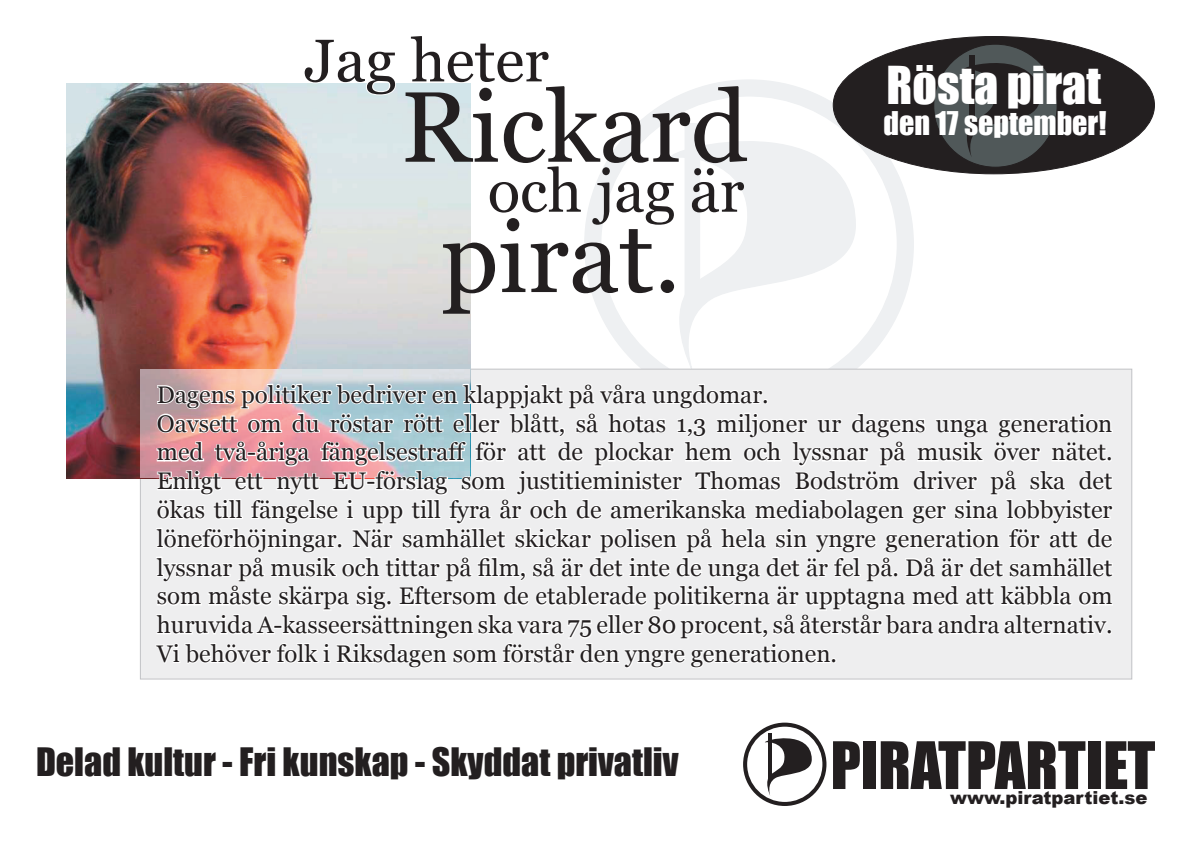
<style>
.page{position:relative;width:1191px;height:842px;background:#fff}
.page>*{position:absolute;margin:0;border:0;box-sizing:border-box;transform-origin:0 0}
.t1{font:100px/130.3px "Georgia";color:#231f20;text-align:center}
.t2{font:60px "Georgia";color:#231f20}
.t3{font:48px "Impact";color:#fff}
.t4{font:36px "Impact";color:#231f20}
.t5{font:30px "Impact";color:#fff}
.t6{font:24px/28.8px "Georgia";color:#231f20}
.t7{font:900 18px "Arial";color:#231f20}
</style>
<div class="page">
<svg style="left:584px;top:79px;width:330px;height:290px"></svg>
<svg style="left:660px;top:104px;width:196px;height:265px"></svg>
<div style="left:833px;top:37px;width:321px;height:137px;background:#231f20;border-radius:50%"></div>
<div style="left:933px;top:44px;width:124px;height:123px;background:#505859;border-radius:50%"></div>
<svg style="left:959px;top:47px;width:81px;height:110px"></svg>
<div style="left:140px;top:369px;width:991px;height:310px;background:#eeeeef"></div>
<img style="left:66px;top:83px;width:404px;height:395px">
<img style="left:140px;top:369px;width:329px;height:108px">
<svg style="left:302px;top:83px;width:95px;height:13px"></svg>
<svg style="left:409px;top:83px;width:62px;height:1px"></svg>
<svg style="left:743px;top:723px;width:83px;height:83px"></svg>
<svg style="left:833px;top:741px;width:27px;height:48px"></svg>
<div style="left:863px;top:741px;width:12px;height:48px;background:#231f20"></div>
<svg style="left:880px;top:741px;width:205px;height:48px"></svg>
<div style="left:1088px;top:741px;width:12px;height:48px;background:#231f20"></div>
<svg style="left:1105px;top:741px;width:50px;height:48px"></svg>
<svg style="left:154px;top:382px;width:959px;height:286px"></svg>
<h2 class="t2" style="left:304px;top:27px;width:246px">Jag heter</h2>
<h1 class="t1" style="left:401px;top:62px;width:349px">Rickard pirat.</h1>
<h2 class="t2" style="left:488px;top:157px;width:258px">och jag är</h2>
<h3 class="t3" style="left:886px;top:48px;width:216px">Rösta pirat</h3>
<p class="t5" style="left:883px;top:100px;width:224px">den 17 september!</p>
<p class="t6" style="left:157px;top:380px;width:957px">Dagens politiker bedriver en klappjakt på våra ungdomar.<br>Oavsett om du röstar rött eller blått, så hotas 1,3 miljoner ur dagens unga generation med två-åriga fängelsestraff för att de plockar hem och lyssnar på musik över nätet.<br>Enligt ett nytt EU-förslag som justitieminister Thomas Bodström driver på ska det ökas till fängelse i upp till fyra år och de amerikanska mediabolagen ger sina lobbyister löneförhöjningar. När samhället skickar polisen på hela sin yngre generation för att de lyssnar på musik och tittar på film, så är det inte de unga det är fel på. Då är det samhället som måste skärpa sig. Eftersom de etablerade politikerna är upptagna med att käbbla om huruvida A-kasseersättningen ska vara 75 eller 80 procent, så återstår bara andra alternativ.<br>Vi behöver folk i Riksdagen som förstår den yngre generationen.</p>
<h3 class="t4" style="left:36px;top:734px;width:644px">Delad kultur - Fri kunskap - Skyddat privatliv</h3>
<p class="t7" style="left:950px;top:785px;width:199px">www.piratpartiet.se</p>
</div>
